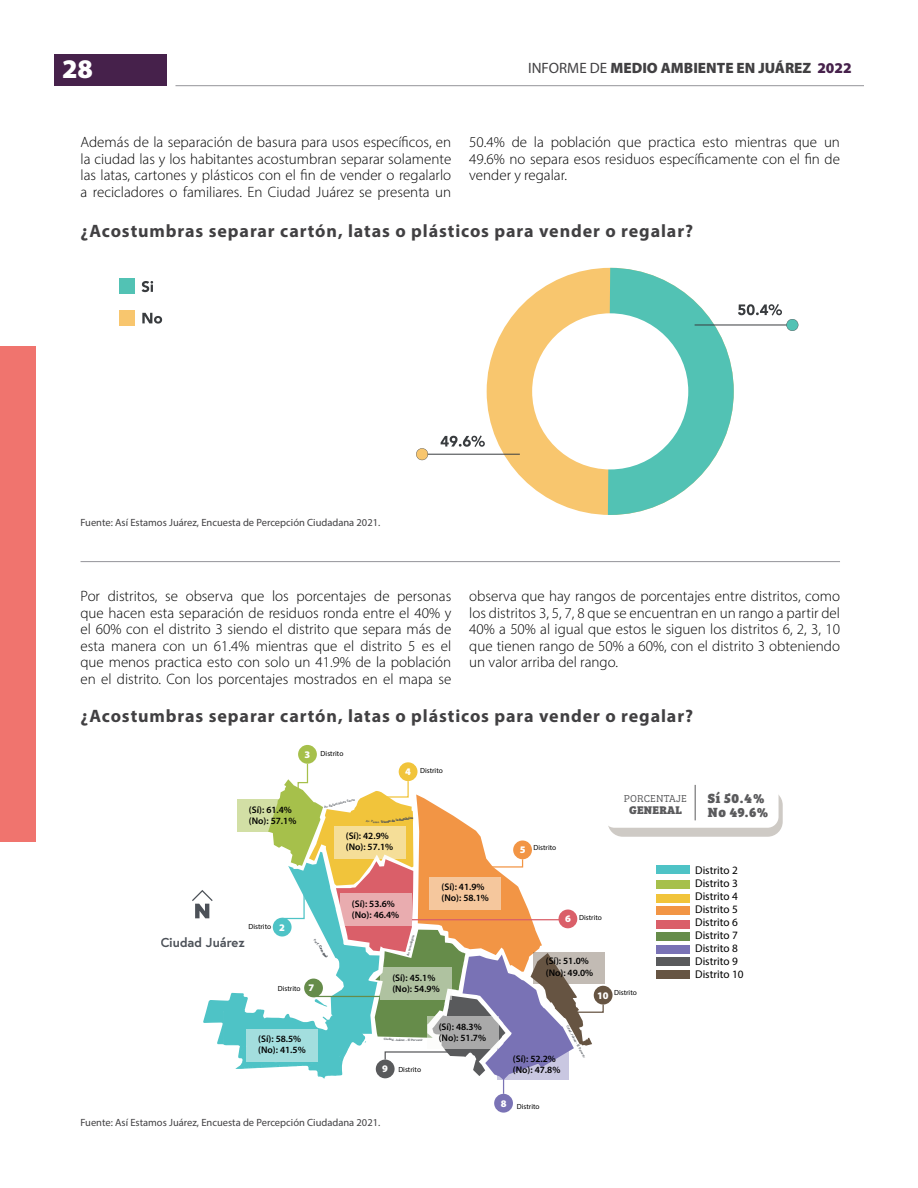
<style>
.page{position:relative;width:918px;height:1188px;background:#fff}
.page>*{position:absolute;margin:0;border:0;box-sizing:border-box;transform-origin:0 0}
.t1{font:900 27px "Myriad Pro";color:#fff}
.t2{font:700 18px "Myriad Pro";letter-spacing:.05em;color:#414042}
.t3{font:300 15px/16.5px "Myriad Pro";color:#000;text-align:justify}
.t4{font:900 15px "Myriad Pro";color:#414042}
.t5{font:13.8px "Bree Serif Eb";letter-spacing:.04em;color:#5a5a5c}
.t6{font:700 12.9px "Europa";color:#4c5158}
.t7{font:11.55px "Bree Serif Eb";letter-spacing:.02em;color:#5a5a5c}
.t8{font:11.25px/13px "Myriad Pro";color:#000}
.t9{font:10.5px "Myriad Pro";color:#414042}
.t10{font:10.5px "Bree Serif Lt";letter-spacing:.02em;color:#5a5a5c}
.t11{font:900 10.05px "Myriad Pro";color:#fff}
.t12{font:600 9.6px/11.1px "Myriad Pro";color:#000}
.t13{font:7.5px "Myriad Pro";color:#000}
.t14{font:700 3.15px "Europa";color:#4c5158}
.s1{font-weight:400}
.s2{color:#46214b}
.s3{font-weight:900;font-size:10.05px;color:#fff}
</style>
<div class="page">
<div style="left:0;top:346px;width:36px;height:496px;background:#f0746e"></div>
<div style="left:54px;top:54px;width:112px;height:31px;background:#46214b"></div>
<hr style="left:176px;top:85px;width:688px;height:1px;background:#949499">
<hr style="left:81px;top:561px;width:759px;height:1px;background:#949499">
<div style="left:487px;top:268px;width:247px;height:247px;background:#f8c66e;border-radius:50%"></div>
<div style="left:120px;top:278px;width:15px;height:16px;background:#52c2b4"></div>
<svg style="left:142px;top:281px;width:11px;height:11px"></svg>
<div style="left:120px;top:310px;width:15px;height:15px;background:#f8c66e"></div>
<svg style="left:142px;top:313px;width:20px;height:11px"></svg>
<div style="left:532px;top:313px;width:156px;height:156px;background:#fff;border-radius:50%"></div>
<svg style="left:441px;top:435px;width:44px;height:12px"></svg>
<hr style="left:422px;top:454px;width:98px;height:1px;background:#393c3f">
<svg style="left:416px;top:448px;width:12px;height:12px"></svg>
<svg style="left:608px;top:268px;width:190px;height:247px"></svg>
<div style="left:594px;top:986px;width:19px;height:19px;background:#665442;border-radius:50%"></div>
<div style="left:298px;top:745px;width:19px;height:19px;background:#a6c04b;border-radius:50%"></div>
<div style="left:494px;top:1094px;width:19px;height:19px;background:#7a73b5;border-radius:50%"></div>
<div style="left:608px;top:790px;width:175px;height:47px;background:#cecac5;border-radius:15px"></div>
<div style="left:603px;top:781px;width:176px;height:47px;background:#fff;border-radius:11px"></div>
<hr style="left:695px;top:785px;width:1px;height:35px;background:#5a5a5c">
<div style="left:657px;top:865px;width:33px;height:9px;background:#4ec3c6"></div>
<div style="left:657px;top:880px;width:33px;height:8px;background:#a6c04b"></div>
<div style="left:657px;top:894px;width:33px;height:9px;background:#f1c43b"></div>
<div style="left:657px;top:906px;width:33px;height:9px;background:#f29545"></div>
<div style="left:657px;top:920px;width:33px;height:9px;background:#da5f69"></div>
<div style="left:657px;top:933px;width:33px;height:8px;background:#668c4a"></div>
<div style="left:657px;top:945px;width:33px;height:9px;background:#7972b5"></div>
<div style="left:657px;top:958px;width:33px;height:8px;background:#595a5c"></div>
<div style="left:657px;top:970px;width:33px;height:9px;background:#665442"></div>
<svg style="left:192px;top:762px;width:412px;height:333px"></svg>
<div style="left:381px;top:967px;width:71px;height:33px;background:#afc2a0"></div>
<svg style="left:427px;top:1016px;width:71px;height:33px;background:#b6b7b6"></svg>
<h1 class="t1" style="left:62px;top:50px;width:32px">28</h1>
<p class="t4" style="left:528px;top:58px;width:325px"><span class="s1">INFORME DE</span> MEDIO AMBIENTE EN JUÁREZ <span class="s2">2022</span></p>
<p class="t3" style="left:81px;top:134px;width:372px">Además de la separación de basura para usos específicos, en la ciudad las y los habitantes acostumbran separar solamente las latas, cartones y plásticos con el fin de vender o regalarlo a recicladores o familiares. En Ciudad Juárez se presenta un</p>
<p class="t3" style="left:469px;top:134px;width:372px">50.4% de la población que practica esto mientras que un 49.6% no separa esos residuos específicamente con el fin de vender y regalar.</p>
<p class="t2" style="left:81px;top:220px;width:614px">¿Acostumbras separar cartón, latas o plásticos para vender o regalar?</p>
<p class="t9" style="left:81px;top:516px;width:301px">Fuente: Así Estamos Juárez, Encuesta de Percepción Ciudadana 2021.</p>
<p class="t3" style="left:81px;top:588px;width:372px">Por distritos, se observa que los porcentajes de personas que hacen esta separación de residuos ronda entre el 40% y el 60% con el distrito 3 siendo el distrito que separa más de esta manera con un 61.4% mientras que el distrito 5 es el que menos practica esto con solo un 41.9% de la población en el distrito. Con los porcentajes mostrados en el mapa se</p>
<p class="t3" style="left:469px;top:588px;width:372px">observa que hay rangos de porcentajes entre distritos, como los distritos 3, 5, 7, 8 que se encuentran en un rango a partir del 40% a 50% al igual que estos le siguen los distritos 6, 2, 3, 10 que tienen rango de 50% a 60%, con el distrito 3 obteniendo un valor arriba del rango.</p>
<p class="t2" style="left:81px;top:704px;width:614px">¿Acostumbras separar cartón, latas o plásticos para vender o regalar?</p>
<p class="t13" style="left:305px;top:749px;width:40px"><span class="s3">3</span> Distrito</p>
<p class="t13" style="left:405px;top:766px;width:39px"><span class="s3">4</span> Distrito</p>
<p class="t12" style="left:249px;top:804px;width:49px">(Sí): 61.4% (No): 57.1%</p>
<p class="t14" style="left:324px;top:805px;width:33px;rotate:-14deg">Av. Rafael Pérez Serna</p>
<p class="t14" style="left:396px;top:818px;width:19px;rotate:-9deg">la República</p>
<p class="t14" style="left:381px;top:820px;width:16px;rotate:-8deg">Triunfo de</p>
<p class="t14" style="left:366px;top:819px;width:15px;rotate:7deg">Av. Paseo</p>
<p class="t12" style="left:346px;top:830px;width:49px">(Sí): 42.9% (No): 57.1%</p>
<p class="t13" style="left:248px;top:922px;width:38px">Distrito <span class="s3">2</span></p>
<p class="t6" style="left:161px;top:934px;width:86px">Ciudad Juárez</p>
<p class="t14" style="left:316px;top:938px;width:9px;rotate:49deg">Perif.</p>
<p class="t14" style="left:322px;top:945px;width:9px;rotate:61deg">Cam.</p>
<p class="t14" style="left:325px;top:951px;width:7px;rotate:46deg">Real</p>
<p class="t14" style="left:325px;top:951px;width:7px;rotate:49deg">Real</p>
<p class="t12" style="left:352px;top:898px;width:49px">(Sí): 53.6% (No): 46.4%</p>
<p class="t14" style="left:406px;top:955px;width:23px;rotate:-75deg">Av. tecnológico</p>
<p class="t12" style="left:442px;top:881px;width:49px">(Sí): 41.9% (No): 58.1%</p>
<p class="t13" style="left:278px;top:984px;width:38px">Distrito <span class="s3">7</span></p>
<p class="t12" style="left:258px;top:1033px;width:49px">(Sí): 58.5% (No): 41.5%</p>
<p class="t12" style="left:392px;top:972px;width:49px">(Sí): 45.1% (No): 54.9%</p>
<p class="t12" style="left:439px;top:1021px;width:49px">(Sí): 48.3% (No): 51.7%</p>
<p class="t14" style="left:384px;top:1037px;width:41px;rotate:1deg">Ciudad. Juárez - El Porvenir</p>
<p class="t13" style="left:382px;top:1065px;width:40px"><span class="s3">9</span> Distrito</p>
<p class="t9" style="left:81px;top:1116px;width:301px">Fuente: Así Estamos Juárez, Encuesta de Percepción Ciudadana 2021.</p>
<p class="t10" style="left:624px;top:791px;width:65px">PORCENTAJE</p>
<p class="t7" style="left:629px;top:801px;width:55px">GENERAL</p>
<p class="t5" style="left:707px;top:787px;width:59px">Sí 50.4%</p>
<p class="t5" style="left:708px;top:801px;width:62px">No 49.6%</p>
<p class="t13" style="left:520px;top:843px;width:38px"><span class="s3">5</span> Distrito</p>
<p class="t11" style="left:565px;top:912px;width:7px">6</p>
<p class="t13" style="left:579px;top:913px;width:24px">Distrito</p>
<p class="t12" style="left:546px;top:955px;width:49px">(Sí): 51.0% (No): 49.0%</p>
<p class="t14" style="left:570px;top:1024px;width:38px;rotate:62deg">Cdad. Juárez - El Porvenir</p>
<p class="t12" style="left:513px;top:1053px;width:49px">(Sí): 52.2% (No): 47.8%</p>
<p class="t13" style="left:501px;top:1102px;width:40px"><sup>8</sup> Distrito</p>
<p class="t13" style="left:597px;top:988px;width:41px"><span class="s3">10</span> Distrito</p>
<p class="t8" style="left:695px;top:864px;width:50px">Distrito 2<br>Distrito 3<br>Distrito 4<br>Distrito 5<br>Distrito 6<br>Distrito 7<br>Distrito 8<br>Distrito 9<br>Distrito 10</p>
</div>
